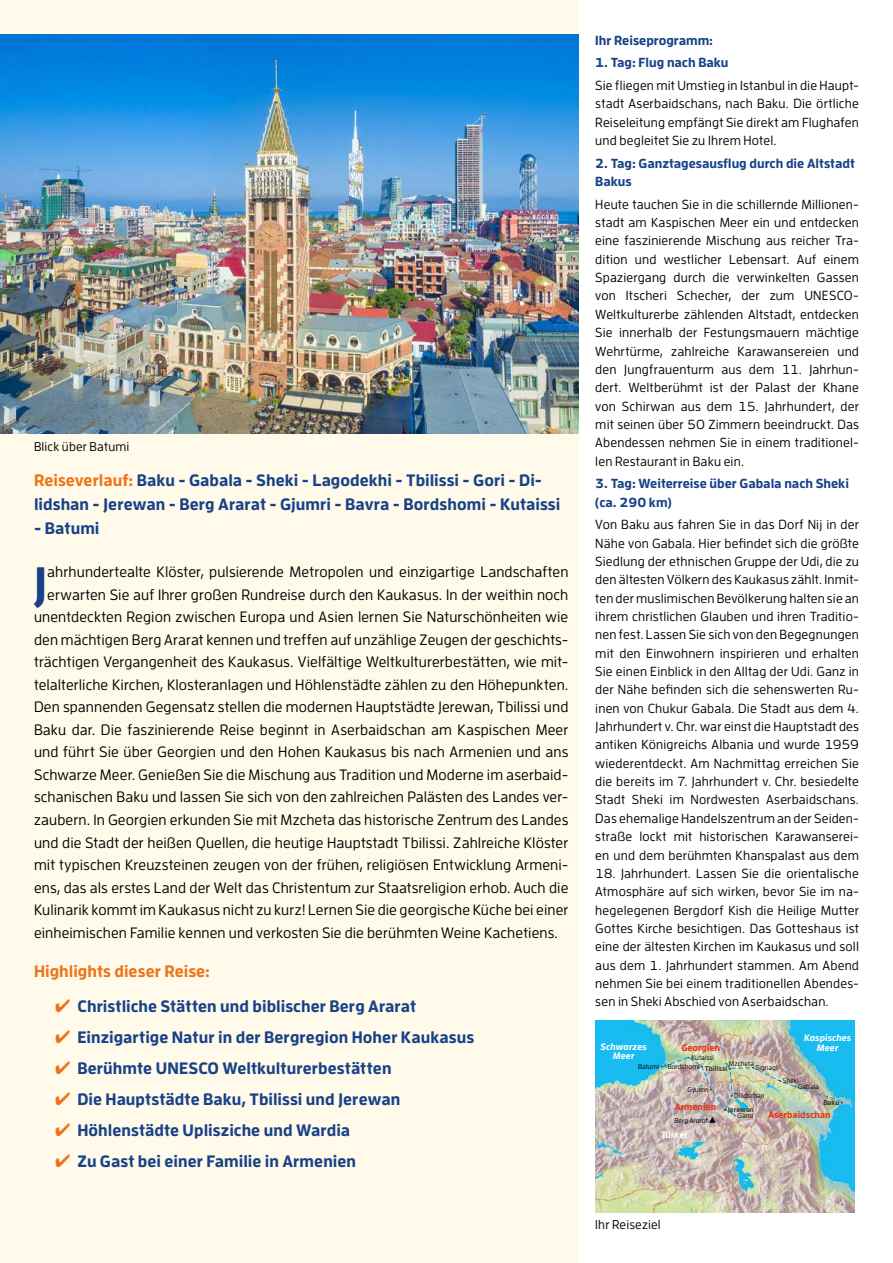
<style>
.page{position:relative;width:893px;height:1263px;background:#fff}
.page>*{position:absolute;margin:0;border:0;box-sizing:border-box;transform-origin:0 0}
.t1{font:700 46.8px "Enzo OT";color:#184287}
.t2{font:700 16.5px/24px "Enzo OT";letter-spacing:.005em;color:#184287}
.t3{font:700 16.5px "Enzo OT";letter-spacing:.005em;color:#ee7419}
.t4{font:500 15px "Enzo OT";letter-spacing:.005em;color:#000}
.t5{font:500 13.2px/18.3px "Enzo OT";letter-spacing:.01em;color:#000;text-align:justify}
.t6{font:700 13.2px/18.3px "Enzo OT";color:#184287}
.t7{font:500 12.75px "Enzo OT";letter-spacing:.015em;color:#000}
.t8{font:700 9.3px "Enzo OT";color:#e63312}
.t9{font:italic 700 9.3px/9.3px "Enzo OT";color:#fff;text-align:center}
.t10{font:500 7.05px "Enzo OT";color:#000}
.t11{font:700 7.05px "Enzo OT";color:#373636}
.t12{font:italic 500 7.05px "Enzo OT";color:#000}
.s1{color:#ee7419}
</style>
<div class="page">
<div style="left:0;top:0;width:579px;height:1263px;background:#fffaea"></div>
<img style="left:0;top:34px;width:578px;height:400px">
<img style="left:595px;top:1021px;width:260px;height:191px">
<img style="left:662px;top:1056px;width:180px;height:67px">
<p class="t7" style="left:34px;top:439px;width:97px">Blick über Batumi</p>
<p class="t2" style="left:34px;top:467px;width:528px"><span class="s1">Reiseverlauf:</span> Baku - Gabala - Sheki - Lagodekhi - Tbilissi - Gori - Di&shy;lidshan - Jerewan - Berg Ararat - Gjumri - Bavra - Bordshomi - Kutaissi</p>
<p class="t2" style="left:34px;top:515px;width:67px">- Batumi</p>
<h1 class="t1" style="left:33px;top:554px;width:15px">J</h1>
<p class="t4" style="left:47px;top:563px;width:523px">ahrhundertealte Klöster, pulsierende Metropolen und einzigartige Landschaften</p>
<p class="t4" style="left:47px;top:586px;width:523px">erwarten Sie auf Ihrer großen Rundreise durch den Kaukasus. In der weithin noch</p>
<p class="t4" style="left:34px;top:608px;width:536px">unentdeckten Region zwischen Europa und Asien lernen Sie Naturschönheiten wie</p>
<p class="t4" style="left:34px;top:631px;width:536px">den mächtigen Berg Ararat kennen und treffen auf unzählige Zeugen der geschichts-</p>
<p class="t4" style="left:34px;top:653px;width:536px">trächtigen Vergangenheit des Kaukasus. Vielfältige Weltkulturerbestätten, wie mit-</p>
<p class="t4" style="left:34px;top:676px;width:536px">telalterliche Kirchen, Klosteranlagen und Höhlenstädte zählen zu den Höhepunkten.</p>
<p class="t4" style="left:34px;top:698px;width:536px">Den spannenden Gegensatz stellen die modernen Hauptstädte Jerewan, Tbilissi und</p>
<p class="t4" style="left:34px;top:721px;width:536px">Baku dar. Die faszinierende Reise beginnt in Aserbaidschan am Kaspischen Meer</p>
<p class="t4" style="left:34px;top:743px;width:536px">und führt Sie über Georgien und den Hohen Kaukasus bis nach Armenien und ans</p>
<p class="t4" style="left:34px;top:766px;width:536px">Schwarze Meer. Genießen Sie die Mischung aus Tradition und Moderne im aserbaid-</p>
<p class="t4" style="left:34px;top:788px;width:536px">schanischen Baku und lassen Sie sich von den zahlreichen Palästen des Landes ver-</p>
<p class="t4" style="left:34px;top:811px;width:536px">zaubern. In Georgien erkunden Sie mit Mzcheta das historische Zentrum des Landes</p>
<p class="t4" style="left:34px;top:833px;width:536px">und die Stadt der heißen Quellen, die heutige Hauptstadt Tbilissi. Zahlreiche Klöster</p>
<p class="t4" style="left:34px;top:856px;width:536px">mit typischen Kreuzsteinen zeugen von der frühen, religiösen Entwicklung Armeni-</p>
<p class="t4" style="left:34px;top:878px;width:536px">ens, das als erstes Land der Welt das Christentum zur Staatsreligion erhob. Auch die</p>
<p class="t4" style="left:34px;top:901px;width:536px">Kulinarik kommt im Kaukasus nicht zu kurz! Lernen Sie die georgische Küche bei einer</p>
<p class="t4" style="left:34px;top:923px;width:526px">einheimischen Familie kennen und verkosten Sie die berühmten Weine Kachetiens.</p>
<p class="t3" style="left:34px;top:961px;width:178px">Highlights dieser Reise:</p>
<p class="t2" style="left:55px;top:994px;width:362px"><span class="s1">✔</span> Christliche Stätten und biblischer Berg Ararat</p>
<p class="t2" style="left:55px;top:1025px;width:420px"><span class="s1">✔</span> Einzigartige Natur in der Bergregion Hoher Kaukasus</p>
<p class="t2" style="left:55px;top:1056px;width:338px"><span class="s1">✔</span> Berühmte UNESCO Weltkulturerbestätten</p>
<p class="t2" style="left:55px;top:1087px;width:346px"><span class="s1">✔</span> Die Hauptstädte Baku, Tbilissi und Jerewan</p>
<p class="t2" style="left:55px;top:1118px;width:296px"><span class="s1">✔</span> Höhlenstädte Uplisziche und Wardia</p>
<p class="t2" style="left:55px;top:1149px;width:302px"><span class="s1">✔</span> Zu Gast bei einer Familie in Armenien</p>
<p class="t6" style="left:595px;top:31px;width:119px">Ihr Reiseprogramm:</p>
<p class="t6" style="left:595px;top:53px;width:135px">1. Tag: Flug nach Baku</p>
<p class="t5" style="left:595px;top:76px;width:265px">Sie fliegen mit Umstieg in Istanbul in die Haupt&shy;stadt Aserbaidschans, nach Baku. Die örtliche Reiseleitung empfängt Sie direkt am Flughafen und begleitet Sie zu Ihrem Hotel.</p>
<p class="t6" style="left:595px;top:154px;width:261px">2. Tag: Ganztagesausflug durch die Altstadt<br>Bakus</p>
<p class="t5" style="left:595px;top:195px;width:265px">Heute tauchen Sie in die schillernde Millionen&shy;stadt am Kaspischen Meer ein und entdecken eine faszinierende Mischung aus reicher Tra&shy;dition und westlicher Lebensart. Auf einem Spaziergang durch die verwinkelten Gassen von Itscheri Schecher, der zum UNESCO-Weltkulturerbe zählenden Altstadt, entdecken Sie innerhalb der Festungsmauern mächtige Wehrtürme, zahlreiche Karawansereien und den Jungfrauenturm aus dem 11. Jahrhun&shy;dert. Weltberühmt ist der Palast der Khane von Schirwan aus dem 15. Jahrhundert, der mit seinen über 50 Zimmern beeindruckt. Das Abendessen nehmen Sie in einem traditionel&shy;len Restaurant in Baku ein.</p>
<p class="t6" style="left:595px;top:474px;width:255px">3. Tag: Weiterreise über Gabala nach Sheki (ca. 290 km)</p>
<p class="t5" style="left:595px;top:515px;width:265px">Von Baku aus fahren Sie in das Dorf Nij in der Nähe von Gabala. Hier befindet sich die größte Siedlung der ethnischen Gruppe der Udi, die zu den ältesten Völkern des Kaukasus zählt. Inmit&shy;ten der muslimischen Bevölkerung halten sie an ihrem christlichen Glauben und ihren Traditio&shy;nen fest. Lassen Sie sich von den Begegnungen mit den Einwohnern inspirieren und erhalten Sie einen Einblick in den Alltag der Udi. Ganz in der Nähe befinden sich die sehenswerten Ru&shy;inen von Chukur Gabala. Die Stadt aus dem 4.<br>Jahrhundert v. Chr. war einst die Hauptstadt des antiken Königreichs Albania und wurde 1959 wiederentdeckt. Am Nachmittag erreichen Sie die bereits im 7. Jahrhundert v. Chr. besiedelte Stadt Sheki im Nordwesten Aserbaidschans.<br>Das ehemalige Handelszentrum an der Seiden&shy;straße lockt mit historischen Karawanserei&shy;en und dem berühmten Khanspalast aus dem</p>
<p class="t5" style="left:595px;top:864px;width:265px">18. Jahrhundert. Lassen Sie die orientalische Atmosphäre auf sich wirken, bevor Sie im na&shy;hegelegenen Bergdorf Kish die Heilige Mutter Gottes Kirche besichtigen. Das Gotteshaus ist eine der ältesten Kirchen im Kaukasus und soll aus dem 1. Jahrhundert stammen. Am Abend nehmen Sie bei einem traditionellen Abendes&shy;sen in Sheki Abschied von Aserbaidschan.</p>
<p class="t9" style="left:601px;top:1042px;width:48px">Schwarzes<br>Meer</p>
<p class="t8" style="left:681px;top:1042px;width:40px">Georgien</p>
<p class="t10" style="left:688px;top:1053px;width:28px">• Kutaissi</p>
<p class="t10" style="left:725px;top:1059px;width:30px">• Mzcheta</p>
<p class="t10" style="left:752px;top:1063px;width:27px">• Signagi</p>
<p class="t10" style="left:668px;top:1062px;width:37px">Bordshomi •</p>
<p class="t10" style="left:638px;top:1062px;width:26px">Batumi •</p>
<p class="t11" style="left:705px;top:1064px;width:28px">Tbilissi •</p>
<p class="t9" style="left:804px;top:1033px;width:49px">Kaspisches<br>Meer</p>
<p class="t10" style="left:779px;top:1076px;width:21px">• Sheki</p>
<p class="t10" style="left:795px;top:1082px;width:26px">• Gabala</p>
<p class="t10" style="left:687px;top:1085px;width:26px">Gyumri •</p>
<p class="t8" style="left:675px;top:1100px;width:81px">Armenien <sub>•</sub> <sub>Jerewan</sub></p>
<p class="t9" style="left:661px;top:1130px;width:28px">Türkei</p>
<p class="t10" style="left:731px;top:1091px;width:35px">• Dilidschan</p>
<p class="t10" style="left:734px;top:1111px;width:21px">• Garni</p>
<p class="t11" style="left:823px;top:1098px;width:22px">Baku •</p>
<p class="t8" style="left:768px;top:1109px;width:64px">Aserbaidschan</p>
<p class="t12" style="left:674px;top:1116px;width:35px">Berg Ararat</p>
<p class="t7" style="left:595px;top:1217px;width:67px">Ihr Reiseziel</p>
</div>
